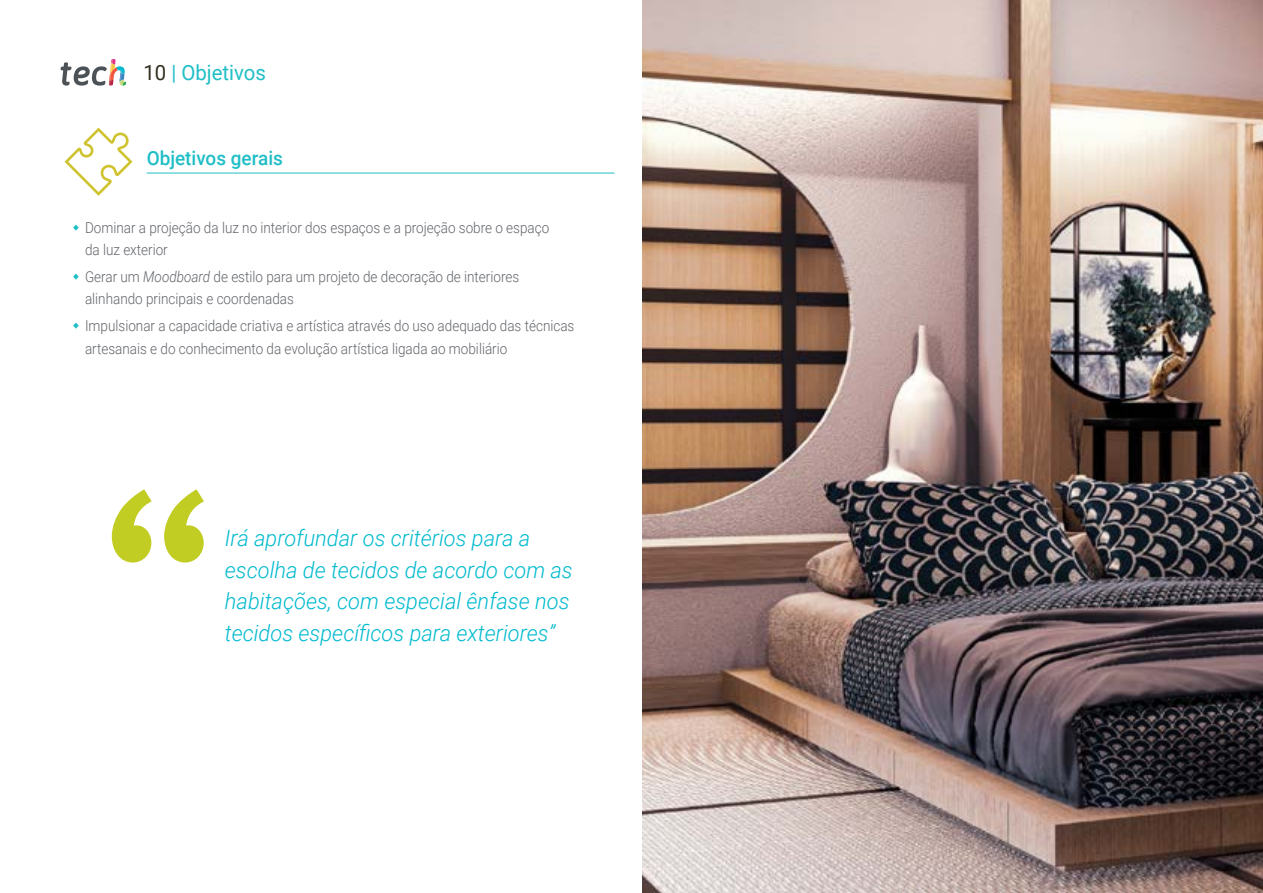
<style>
.page{position:relative;width:1263px;height:893px;background:#fff}
.page>*{position:absolute;margin:0;border:0;box-sizing:border-box;transform-origin:0 0}
.t1{font:italic 300 22.5px/31.5px "Roboto";color:#00bacf}
.t2{font:21px "Roboto";color:#20bec6}
.t3{font:500 19.5px "Roboto";color:#20bec6}
.t4{font:300 15px/22.5px "Roboto";color:#61646a;scale:.9 1}
.s1{color:#312e20}
.s2{font-style:italic}
</style>
<div class="page">
<hr style="left:147px;top:173px;width:467px;height:1px;background:#20bec6">
<svg style="left:64px;top:128px;width:69px;height:68px"></svg>
<img style="left:642px;top:0;width:621px;height:893px">
<svg style="left:61px;top:59px;width:65px;height:27px"></svg>
<svg style="left:112px;top:489px;width:92px;height:74px"></svg>
<h2 class="t2" style="left:144px;top:57px;width:124px"><span class="s1">10</span> | Objetivos</h2>
<h3 class="t3" style="left:147px;top:144px;width:138px">Objetivos gerais</h3>
<p class="t4" style="left:85px;top:215px;width:517px">Dominar a projeção da luz no interior dos espaços e a projeção sobre o espaço da luz exterior</p>
<p class="t4" style="left:85px;top:265px;width:484px">Gerar um <span class="s2">Moodboard</span> de estilo para um projeto de decoração de interiores alinhando principais e coordenadas</p>
<p class="t4" style="left:85px;top:314px;width:545px">Impulsionar a capacidade criativa e artística através do uso adequado das técnicas artesanais e do conhecimento da evolução artística ligada ao mobiliário</p>
<h1 class="t1" style="left:225px;top:522px;width:349px">Irá aprofundar os critérios para a escolha de tecidos de acordo com as habitações, com especial ênfase nos tecidos específicos para exteriores”</h1>
</div>
